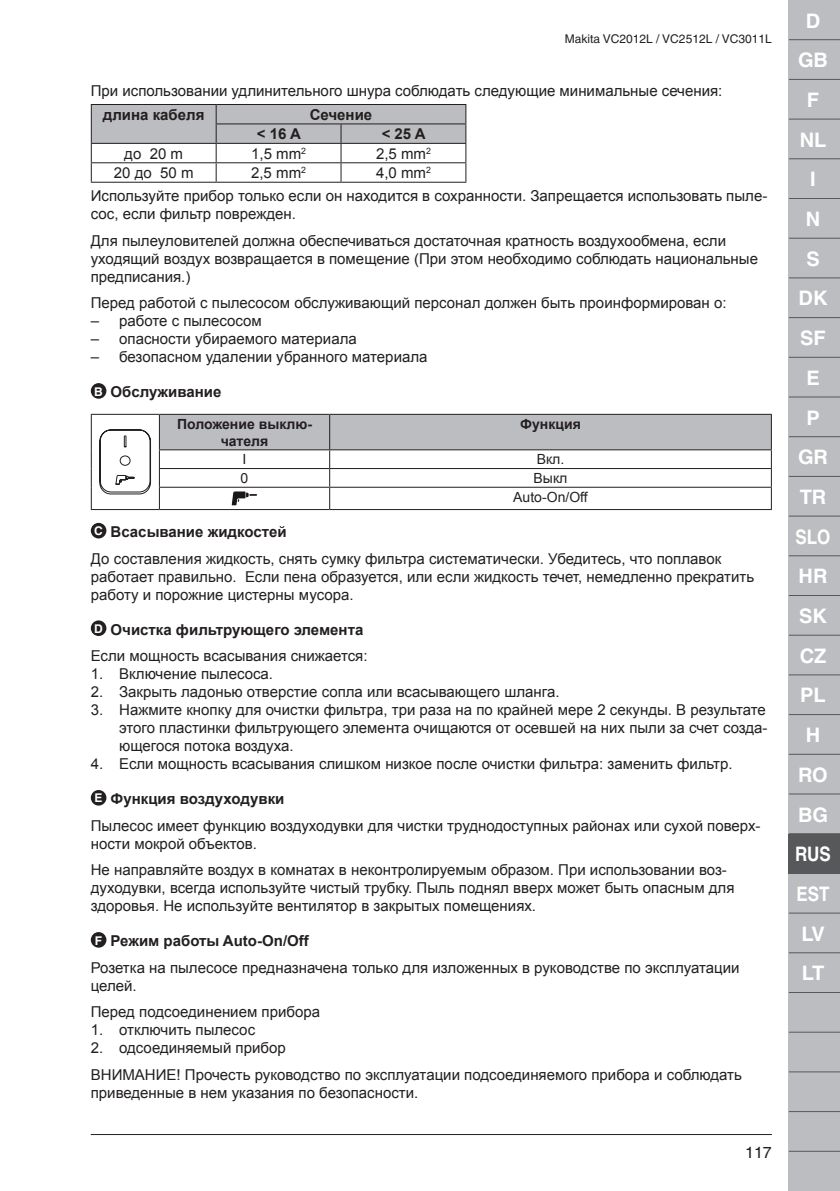
<style>
.page{position:relative;width:840px;height:1191px;background:#fff}
.page>*{position:absolute;margin:0;border:0;box-sizing:border-box;transform-origin:0 0}
.t1{font:700 20px/39.6px "Helvetica";color:#fff;text-align:center}
.t2{font:16px "Helvetica";color:#231f20}
.t3{font:15px/26.6px "Arial";color:#231f20}
.t4{font:700 15px "Arial";color:#231f20}
.t5{font:700 14px/16.8px "Arial";color:#231f20;text-align:center}
.t6{font:14px/18.8px "Arial";color:#231f20;text-align:center}
.t7{font:12px "Helvetica";color:#231f20}
.s1{font-family:"Helvetica"}
.s2{font-family:"Helvetica";font-size:12px;color:#fff}
.s3{font-family:"Helvetica";font-weight:700;font-size:12px;color:#fff}
.s4{font-weight:700}
</style>
<div class="page">
<div style="left:788px;top:0;width:51px;height:1191px;background:#bcbdc0"></div>
<div style="left:788px;top:833px;width:51px;height:40px;background:#57585a"></div>
<hr style="left:788px;top:39px;width:51px;height:1px;background:#57585a">
<hr style="left:788px;top:79px;width:51px;height:1px;background:#57585a">
<hr style="left:788px;top:119px;width:51px;height:1px;background:#57585a">
<hr style="left:788px;top:158px;width:51px;height:1px;background:#57585a">
<hr style="left:788px;top:198px;width:51px;height:1px;background:#57585a">
<hr style="left:788px;top:238px;width:51px;height:1px;background:#57585a">
<hr style="left:788px;top:277px;width:51px;height:1px;background:#57585a">
<hr style="left:788px;top:317px;width:51px;height:1px;background:#57585a">
<hr style="left:788px;top:357px;width:51px;height:1px;background:#57585a">
<hr style="left:788px;top:396px;width:51px;height:1px;background:#57585a">
<hr style="left:788px;top:436px;width:51px;height:1px;background:#57585a">
<hr style="left:788px;top:476px;width:51px;height:1px;background:#57585a">
<hr style="left:788px;top:515px;width:51px;height:1px;background:#57585a">
<hr style="left:788px;top:555px;width:51px;height:1px;background:#57585a">
<hr style="left:788px;top:595px;width:51px;height:1px;background:#57585a">
<hr style="left:788px;top:634px;width:51px;height:1px;background:#57585a">
<hr style="left:788px;top:674px;width:51px;height:1px;background:#57585a">
<hr style="left:788px;top:714px;width:51px;height:1px;background:#57585a">
<hr style="left:788px;top:754px;width:51px;height:1px;background:#57585a">
<hr style="left:788px;top:793px;width:51px;height:1px;background:#57585a">
<hr style="left:788px;top:873px;width:51px;height:1px;background:#57585a">
<hr style="left:788px;top:912px;width:51px;height:1px;background:#57585a">
<hr style="left:788px;top:952px;width:51px;height:1px;background:#57585a">
<hr style="left:788px;top:992px;width:51px;height:1px;background:#57585a">
<hr style="left:788px;top:1031px;width:51px;height:1px;background:#57585a">
<hr style="left:788px;top:1071px;width:51px;height:1px;background:#57585a">
<hr style="left:788px;top:1111px;width:51px;height:1px;background:#57585a">
<hr style="left:788px;top:1150px;width:51px;height:1px;background:#57585a">
<hr style="left:91px;top:1134px;width:680px;height:1px;background:#231f20">
<svg style="left:91px;top:104px;width:375px;height:78px"></svg>
<hr style="left:91px;top:182px;width:125px;height:1px;background:#231f20">
<hr style="left:216px;top:182px;width:125px;height:1px;background:#231f20">
<hr style="left:341px;top:182px;width:125px;height:1px;background:#231f20">
<div style="left:91px;top:383px;width:15px;height:16px;background:#231f20;border-radius:50%"></div>
<hr style="left:91px;top:414px;width:68px;height:1px;background:#231f20">
<hr style="left:91px;top:415px;width:1px;height:35px;background:#231f20">
<svg style="left:91px;top:450px;width:1px;height:59px"></svg>
<hr style="left:91px;top:509px;width:68px;height:1px;background:#231f20">
<hr style="left:159px;top:509px;width:170px;height:1px;background:#231f20">
<hr style="left:329px;top:509px;width:442px;height:1px;background:#231f20">
<svg style="left:99px;top:429px;width:52px;height:66px"></svg>
<svg style="left:159px;top:414px;width:612px;height:95px"></svg>
<div style="left:91px;top:523px;width:15px;height:15px;background:#231f20;border-radius:50%"></div>
<div style="left:91px;top:620px;width:15px;height:16px;background:#231f20;border-radius:50%"></div>
<div style="left:91px;top:790px;width:15px;height:15px;background:#231f20;border-radius:50%"></div>
<div style="left:91px;top:932px;width:15px;height:15px;background:#231f20;border-radius:50%"></div>
<p class="t7" style="left:564px;top:32px;width:208px">Makita VC2012L / VC2512L / VC3011L</p>
<p class="t3" style="left:91px;top:78px;width:632px">При использовании удлинительного шнура соблюдать следующие минимальные сечения:</p>
<p class="t4" style="left:103px;top:104px;width:103px">длина кабеля</p>
<p class="t4" style="left:309px;top:104px;width:64px">Cечение</p>
<p class="t4" style="left:257px;top:124px;width:46px">&lt; 16 A</p>
<p class="t4" style="left:381px;top:124px;width:46px">&lt; 25 A</p>
<p class="t3" style="left:124px;top:140px;width:60px">до 20 m</p>
<p class="t3" style="left:251px;top:140px;width:56px">1,5 mm<sup>2</sup></p>
<p class="t3" style="left:376px;top:140px;width:56px">2,5 mm<sup>2</sup></p>
<p class="t3" style="left:114px;top:159px;width:81px">20 до 50 m</p>
<p class="t3" style="left:251px;top:159px;width:56px">2,5 mm<sup>2</sup></p>
<p class="t3" style="left:91px;top:161px;width:677px;line-height:23.2px;text-indent:285px">4,0 mm<sup>2<br></sup>Используйте прибор только если он находится в сохранности. Запрещается использовать пыле-</p>
<p class="t3" style="left:91px;top:201px;width:636px">сос, если фильтр поврежден.<br>Для пылеуловителей должна обеспечиваться достаточная кратность воздухообмена, если</p>
<p class="t3" style="left:91px;top:250px;width:668px;line-height:18px">уходящий воздух возвращается в помещение (При этом необходимо соблюдать национальные предписания.)</p>
<p class="t3" style="left:91px;top:290px;width:637px">Перед работой с пылесосом обслуживающий персонал должен быть проинформирован о:</p>
<p class="t3" style="left:91px;top:308px;width:172px"><span class="s1">–</span> работе с пылесосом</p>
<p class="t3" style="left:91px;top:326px;width:267px"><span class="s1">–</span> опасности убираемого материала</p>
<p class="t3" style="left:91px;top:344px;width:338px"><span class="s1">–</span> безопасном удалении убранного материала</p>
<p class="t4" style="left:94px;top:382px;width:129px"><span class="s2">B</span> Обслуживание</p>
<p class="t5" style="left:177px;top:416px;width:136px">Положение выклю&shy;чателя</p>
<p class="t5" style="left:520px;top:416px;width:62px">Функция</p>
<p class="t6" style="left:242px;top:450px;width:5px">I</p>
<p class="t6" style="left:536px;top:450px;width:29px">Вкл.</p>
<p class="t6" style="left:240px;top:469px;width:9px">0</p>
<p class="t6" style="left:513px;top:469px;width:76px">Выкл<br>Auto-On/Off</p>
<p class="t3" style="left:91px;top:518px;width:631px"><span class="s3">C</span> <span class="s4">Всасывание жидкостей<br></span>До составления жидкость, снять сумку фильтра систематически. Убедитесь, что поплавок</p>
<p class="t3" style="left:91px;top:567px;width:664px;line-height:18px">работает правильно. Если пена образуется, или если жидкость течет, немедленно прекратить работу и порожние цистерны мусора.</p>
<p class="t3" style="left:91px;top:616px;width:278px"><span class="s3">D</span> <span class="s4">Очистка фильтрующего элемента<br></span>Если мощность всасывания снижается:</p>
<p class="t3" style="left:91px;top:660px;width:184px">1. Включение пылесоса.</p>
<p class="t3" style="left:91px;top:678px;width:470px">2. Закрыть ладонью отверстие сопла или всасывающего шланга.</p>
<p class="t3" style="left:119px;top:701px;width:649px;line-height:18px;text-align:justify;text-indent:-28px">3. Нажмите кнопку для очистки фильтра, три раза на по крайней мере 2 секунды. В результате этого пластинки фильтрующего элемента очищаются от осевшей на них пыли за счет созда&shy;ющегося потока воздуха.</p>
<p class="t3" style="left:91px;top:750px;width:643px">4. Если мощность всасывания слишком низкое после очистки фильтра: заменить фильтр.</p>
<p class="t3" style="left:91px;top:785px;width:671px"><span class="s3">E</span> <span class="s4">Функция воздуходувки<br></span>Пылесос имеет функцию воздуходувки для чистки труднодоступных районах или сухой поверх-</p>
<p class="t3" style="left:91px;top:830px;width:637px">ности мокрой объектов.<br>Не направляйте воздух в комнатах в неконтролируемым образом. При использовании воз-</p>
<p class="t3" style="left:91px;top:879px;width:645px;line-height:18px">духодувки, всегда используйте чистый трубку. Пыль поднял вверх может быть опасным для здоровья. Не используйте вентилятор в закрытых помещениях.</p>
<p class="t3" style="left:91px;top:928px;width:650px"><span class="s3">F</span> <span class="s4">Режим работы Auto-On/Off<br></span>Розетка на пылесосе предназначена только для изложенных в руководстве по эксплуатации</p>
<p class="t3" style="left:91px;top:972px;width:231px">целей.<br>Перед подсоединением прибора</p>
<p class="t3" style="left:91px;top:1017px;width:166px">1. отключить пылесос</p>
<p class="t3" style="left:91px;top:1035px;width:652px">2. одсоединяемый прибор<br>ВНИМАНИЕ! Прочесть руководство по эксплуатации подсоединяемого прибора и соблюдать</p>
<p class="t3" style="left:91px;top:1079px;width:329px">приведенные в нем указания по безопасности.</p>
<p class="t2" style="left:744px;top:1143px;width:28px">117</p>
<h1 class="t1" style="left:794px;top:0;width:37px">D<br>GB<br>F<br>NL<br>I<br>N<br>S<br>DK<br>SF<br>E<br>P<br>GR<br>TR<br>SLO<br>HR<br>SK<br>CZ<br>PL<br>H<br>RO<br>BG<br>RUS<br>EST<br>LV<br>LT</h1>
</div>
